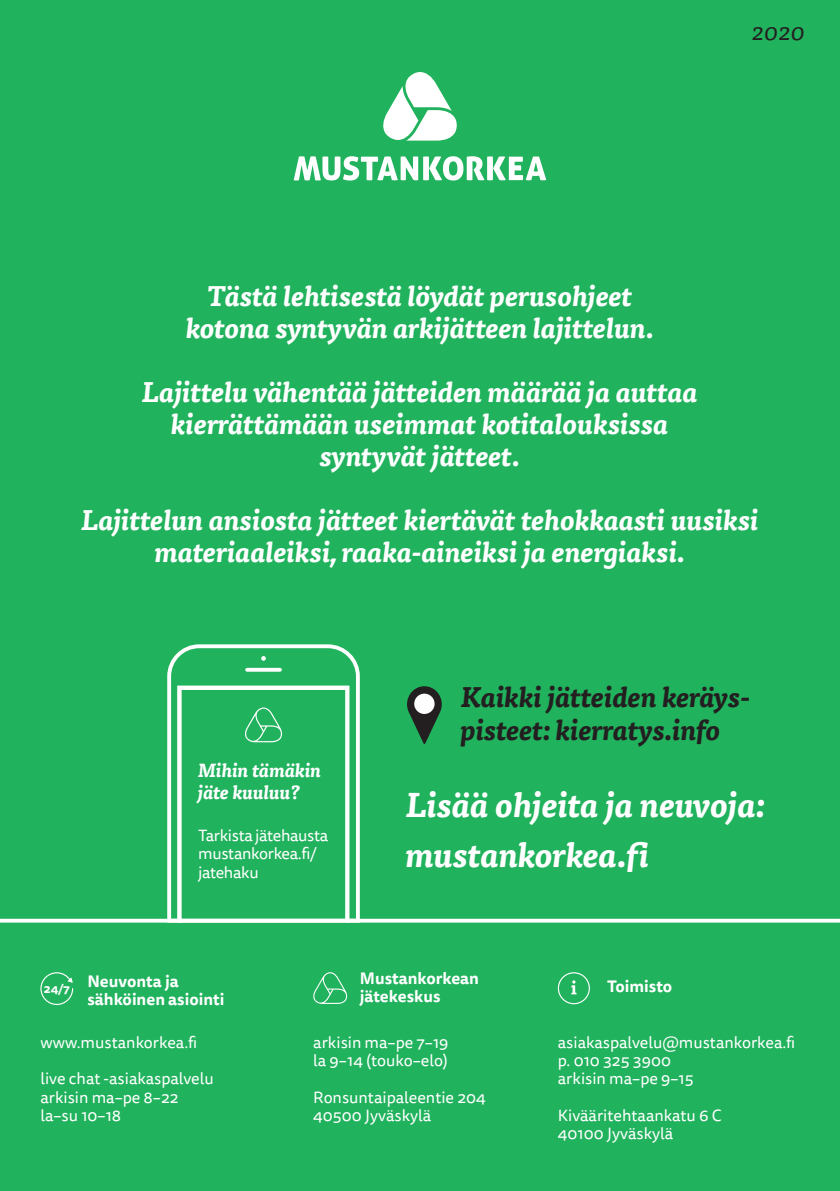
<style>
.page{position:relative;width:840px;height:1191px;background:#fff}
.page>*{position:absolute;margin:0;border:0;box-sizing:border-box;transform-origin:0 0}
.leipis{font:italic 700 34px "Tisa Pro";color:#fff}
.leipis-2{font:italic 700 28px/32px "Tisa Pro";color:#fff;text-align:center}
.t1{font:italic 700 28px/33.6px "Tisa Pro";color:#231f20}
.t2{font:italic 24px "Tisa Pro";color:#231f20}
.t3{font:italic 700 18.8px/22.6px "Tisa Pro";color:#fff}
.taulukko__leipis{font:16.2px/18.2px "Tisa Sans Pro";color:#fff}
.taulukko__leipis-2{font:700 16.2px/18.2px "Tisa Sans Pro";color:#fff}
.taulukko__leipis-3{font:16.2px/18.2px "Tisa Sans Pro";letter-spacing:-.02em;color:#fff}
.taulukko__leipis-4{font:700 12.2px "Tisa Sans Pro";color:#fff}
</style>
<div class="page">
<div style="left:0;top:0;width:839px;height:1191px;background:#20b25c"></div>
<svg style="left:571px;top:980px;width:5px;height:14px"></svg>
<div style="left:557px;top:972px;width:32px;height:32px;border:1px solid #fff;border-radius:50%"></div>
<svg style="left:312px;top:972px;width:35px;height:32px"></svg>
<svg style="left:40px;top:971px;width:34px;height:34px"></svg>
<svg style="left:382px;top:72px;width:75px;height:69px"></svg>
<svg style="left:293px;top:156px;width:253px;height:24px"></svg>
<svg style="left:407px;top:686px;width:34px;height:58px"></svg>
<svg style="left:165px;top:642px;width:196px;height:282px;background:#2fb767"></svg>
<hr style="left:247px;top:668px;width:33px;height:3px;background:#fff">
<svg style="left:261px;top:656px;width:5px;height:5px"></svg>
<div style="left:177px;top:685px;width:172px;height:237px;border:4px solid #fff"></div>
<svg style="left:244px;top:707px;width:38px;height:35px"></svg>
<svg style="left:0;top:918px;width:839px;height:4px"></svg>
<p class="t2" style="left:751px;top:14px;width:55px">2020</p>
<p class="leipis-2" style="left:207px;top:278px;width:426px">Tästä lehtisestä löydät perusohjeet</p>
<p class="leipis-2" style="left:186px;top:310px;width:469px">kotona syntyvän arkijätteen lajittelun.</p>
<p class="leipis-2" style="left:142px;top:374px;width:557px">Lajittelu vähentää jätteiden määrää ja auttaa kierrättämään useimmat kotitalouksissa</p>
<p class="leipis-2" style="left:320px;top:438px;width:201px">syntyvät jätteet.</p>
<p class="leipis-2" style="left:81px;top:502px;width:679px">Lajittelun ansiosta jätteet kiertävät tehokkaasti uusiksi materiaaleiksi, raaka-aineiksi ja energiaksi.</p>
<p class="t3" style="left:198px;top:757px;width:124px">Mihin tämäkin jäte kuuluu?</p>
<p class="taulukko__leipis-3" style="left:198px;top:827px;width:132px">Tarkista jätehausta mustankorkea.fi/ jatehaku</p>
<p class="t1" style="left:460px;top:678px;width:289px">Kaikki jätteiden keräys&shy;pisteet: kierratys.info</p>
<p class="leipis" style="left:405px;top:777px;width:360px">Lisää ohjeita ja neuvoja:</p>
<p class="leipis" style="left:405px;top:827px;width:245px">mustankorkea.fi</p>
<p class="taulukko__leipis-4" style="left:44px;top:979px;width:27px">24/7</p>
<p class="taulukko__leipis-2" style="left:87px;top:972px;width:139px">Neuvonta ja sähköinen asiointi</p>
<p class="taulukko__leipis-2" style="left:359px;top:969px;width:121px">Mustankorkean jätekeskus</p>
<p class="taulukko__leipis-2" style="left:607px;top:977px;width:66px">Toimisto</p>
<p class="taulukko__leipis" style="left:40px;top:1033px;width:158px">www.mustankorkea.fi</p>
<p class="taulukko__leipis" style="left:40px;top:1070px;width:175px">live chat -asiakaspalvelu arkisin ma–pe 8–22</p>
<p class="taulukko__leipis" style="left:40px;top:1106px;width:82px">la–su 10–18</p>
<p class="taulukko__leipis" style="left:313px;top:1033px;width:137px">arkisin ma–pe 7–19</p>
<p class="taulukko__leipis" style="left:313px;top:1052px;width:136px">la 9–14 (touko–elo)</p>
<p class="taulukko__leipis" style="left:313px;top:1088px;width:174px">Ronsuntaipaleentie 204</p>
<p class="taulukko__leipis" style="left:313px;top:1106px;width:119px">40500 Jyväskylä</p>
<p class="taulukko__leipis" style="left:557px;top:1033px;width:239px">asiakaspalvelu@mustankorkea.fi</p>
<p class="taulukko__leipis" style="left:557px;top:1052px;width:115px">p. 010 325 3900</p>
<p class="taulukko__leipis" style="left:557px;top:1070px;width:137px">arkisin ma–pe 9–15</p>
<p class="taulukko__leipis" style="left:557px;top:1106px;width:165px">Kivääritehtaankatu 6 C<br>40100 Jyväskylä</p>
</div>
